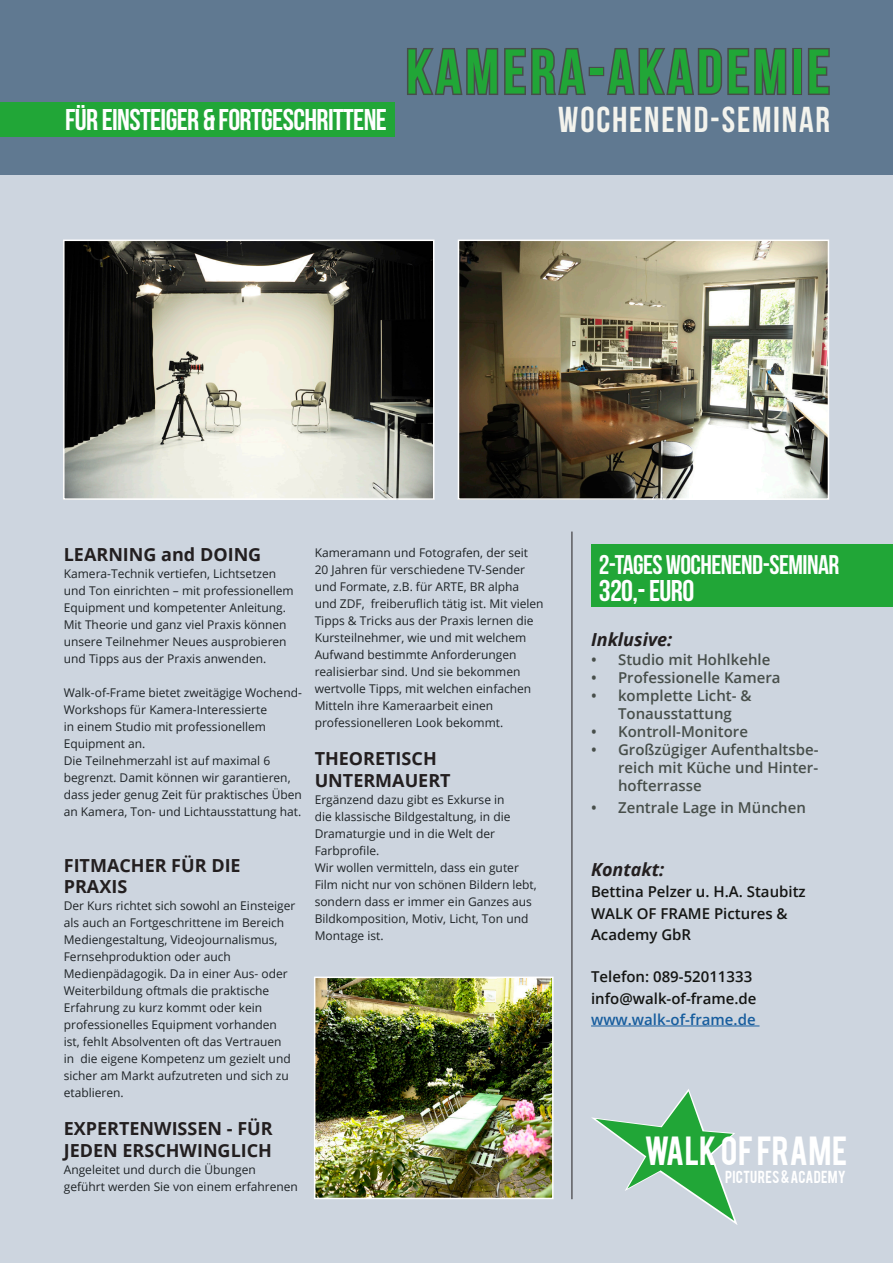
<style>
.page{position:relative;width:893px;height:1263px;background:#fff}
.page>*{position:absolute;margin:0;border:0;box-sizing:border-box;transform-origin:0 0}
.Car_name{font:63px "Bebas Neue";letter-spacing:.06em;color:#21a637}
.Car_model{font:36px "Bebas Neue";letter-spacing:.05em;color:#f3f3ed}
.t1{font:31.95px "Bebas";letter-spacing:.01em;color:#fff}
.Tech_data_title{font:30px "Bebas Neue";letter-spacing:-.02em;color:#fff}
.Tech_data_title-2{font:27px "Bebas Neue";letter-spacing:-.02em;color:#fff}
.Normal_text_left{font:700 18px/21.3px "Open Sans";color:#231f20}
.Normal_text_left-2{font:italic 700 18px "Open Sans";color:#231f20}
.t2{font:600 15px/18px "Open Sans";color:#474e4a;text-align:center}
.Normal_text_left-3{font:600 15px/21.3px "Open Sans";color:#141513}
.Normal_text_left-4{font:600 15px "Open Sans";color:#175d9e}
.t3{font:13.65px "Bebas";letter-spacing:.015em;color:#fff}
.Normal_text{font:12px/17px "Open Sans";color:#1e2326}
.Normal_text_left-5{font:12px/17px "Open Sans";color:#1e2326}
</style>
<div class="page">
<div style="left:0;top:175px;width:893px;height:1088px;background:#cdd5df"></div>
<div style="left:0;top:0;width:893px;height:174px;background:#607991"></div>
<svg style="left:407px;top:48px;width:179px;height:47px"></svg>
<div style="left:589px;top:67px;width:15px;height:9px;border:3px solid #474e4a"></div>
<svg style="left:607px;top:48px;width:180px;height:47px"></svg>
<div style="left:792px;top:48px;width:10px;height:47px;border:3px solid #474e4a"></div>
<svg style="left:808px;top:48px;width:22px;height:47px"></svg>
<div style="left:0;top:102px;width:394px;height:34px;background:#21a637"></div>
<div style="left:591px;top:544px;width:302px;height:63px;background:#21a637"></div>
<hr style="left:591px;top:1025px;width:168px;height:1px;background:#175d9e">
<hr style="left:572px;top:531px;width:1px;height:668px;background:#231f20">
<img style="left:317px;top:979px;width:234px;height:217px">
<div style="left:314px;top:976px;width:240px;height:223px;border:2px solid #fff"></div>
<img style="left:66px;top:243px;width:365px;height:254px">
<div style="left:63px;top:240px;width:371px;height:260px;border:2px solid #fff"></div>
<img style="left:461px;top:243px;width:365px;height:254px">
<div style="left:458px;top:240px;width:371px;height:260px;border:2px solid #fff"></div>
<svg style="left:591px;top:1089px;width:147px;height:136px"></svg>
<p class="Car_name" style="left:406px;top:37px;width:426px">KAMERA-AKADEMIE</p>
<p class="Tech_data_title" style="left:65px;top:103px;width:323px">FÜR EINSTEIGER &amp; FORTGESCHRITTENE</p>
<p class="Car_model" style="left:558px;top:100px;width:273px">WOCHENEND-SEMINAR</p>
<p class="Normal_text_left" style="left:64px;top:544px;width:199px">LEARNING and DOING</p>
<p class="Normal_text_left-5" style="left:64px;top:565px;width:231px">Kamera-Technik vertiefen, Lichtsetzen und Ton einrichten – mit professionellem Equipment und kompetenter Anleitung.<br>Mit Theorie und ganz viel Praxis können unsere Teilnehmer Neues ausprobieren und Tipps aus der Praxis anwenden.</p>
<p class="Normal_text_left-5" style="left:64px;top:684px;width:240px">Walk-of-Frame bietet zweitägige Wochend-Workshops für Kamera-Interessierte<br>in einem Studio mit professionellem Equipment an.</p>
<p class="Normal_text_left-5" style="left:64px;top:752px;width:240px">Die Teilnehmerzahl ist auf maximal 6 begrenzt. Damit können wir garantieren, dass jeder genug Zeit für praktisches Üben an Kamera, Ton- und Lichtausstattung hat.</p>
<p class="Normal_text_left" style="left:64px;top:854px;width:178px">FITMACHER FÜR DIE<br>PRAXIS</p>
<p class="Normal_text" style="left:64px;top:897px;width:233px">Der Kurs richtet sich sowohl an Einsteiger als auch an Fortgeschrittene im Bereich Mediengestaltung, Videojournalismus, Fernsehproduktion oder auch Medienpädagogik. Da in einer Aus- oder Weiterbildung oftmals die praktische Erfahrung zu kurz kommt oder kein professionelles Equipment vorhanden ist, fehlt Absolventen oft das Vertrauen<br>in die eigene Kompetenz um gezielt und sicher am Markt aufzutreten und sich zu etablieren.</p>
<p class="Normal_text_left" style="left:64px;top:1118px;width:210px">EXPERTENWISSEN - FÜR<br>JEDEN ERSCHWINGLICH</p>
<p class="Normal_text" style="left:64px;top:1160px;width:236px">Angeleitet und durch die Übungen geführt werden Sie von einem erfahrenen</p>
<p class="Normal_text" style="left:315px;top:544px;width:230px">Kameramann und Fotografen, der seit 20 Jahren für verschiedene TV-Sender und Formate, z.B. für ARTE, BR alpha und ZDF, freiberuflich tätig ist. Mit vielen Tipps &amp; Tricks aus der Praxis lernen die Kursteilnehmer, wie und mit welchem Aufwand bestimmte Anforderungen realisierbar sind. Und sie bekommen wertvolle Tipps, mit welchen einfachen Mitteln ihre Kameraarbeit einen professionelleren Look bekommt.</p>
<p class="Normal_text_left" style="left:315px;top:748px;width:138px">THEORETISCH<br>UNTERMAUERT</p>
<p class="Normal_text" style="left:315px;top:790px;width:197px">Ergänzend dazu gibt es Exkurse in die klassische Bildgestaltung, in die<br>Dramaturgie und in die Welt der<br>Farbprofile.</p>
<p class="Normal_text" style="left:315px;top:859px;width:224px">Wir wollen vermitteln, dass ein guter Film nicht nur von schönen Bildern lebt, sondern dass er immer ein Ganzes aus Bildkomposition, Motiv, Licht, Ton und Montage ist.</p>
<p class="Tech_data_title-2" style="left:599px;top:549px;width:242px">2-TAGES WOCHENEND-SEMINAR</p>
<p class="Tech_data_title" style="left:599px;top:574px;width:97px">320,- EURO</p>
<p class="Normal_text_left-2" style="left:591px;top:627px;width:83px">Inklusive:</p>
<p class="t2" style="left:591px;top:651px;width:181px">• Studio mit Hohlkehle</p>
<p class="t2" style="left:591px;top:669px;width:191px">• Professionelle Kamera</p>
<p class="t2" style="left:591px;top:687px;width:162px">• komplette Licht- &amp;<br>Tonausstattung</p>
<p class="t2" style="left:591px;top:723px;width:158px">• Kontroll-Monitore</p>
<p class="t2" style="left:618px;top:741px;width:202px;text-align:justify;text-indent:-27px">• Großzügiger Aufenthaltsbe&shy;reich mit Küche und Hinter&shy;hofterrasse</p>
<p class="t2" style="left:591px;top:798px;width:216px">• Zentrale Lage in München</p>
<p class="Normal_text_left-2" style="left:591px;top:857px;width:75px">Kontakt:</p>
<p class="Normal_text_left-3" style="left:591px;top:881px;width:216px">Bettina Pelzer u. H.A. Staubitz</p>
<p class="Normal_text_left-3" style="left:591px;top:902px;width:198px">WALK OF FRAME Pictures &amp;<br>Academy GbR</p>
<p class="Normal_text_left-3" style="left:591px;top:966px;width:163px">Telefon: 089-52011333</p>
<p class="Normal_text_left-3" style="left:591px;top:987px;width:167px">info@walk-of-frame.de</p>
<p class="Normal_text_left-4" style="left:591px;top:1009px;width:166px">www.walk-of-frame.de</p>
<p class="t1" style="left:644px;top:1128px;width:204px">WALKOFFRAME</p>
<p class="t3" style="left:725px;top:1167px;width:122px">PICTURES &amp; ACADEMY</p>
</div>
